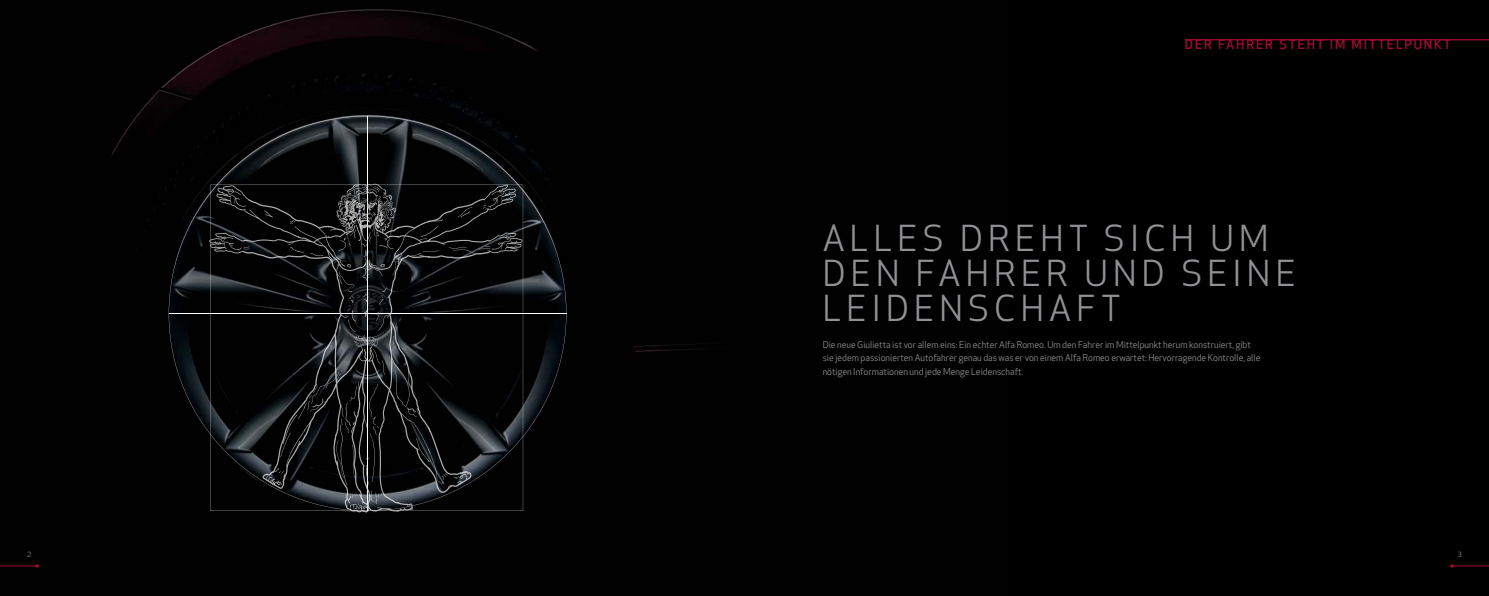
<style>
.page{position:relative;width:1489px;height:596px;background:#fff}
.page>*{position:absolute;margin:0;border:0;box-sizing:border-box;transform-origin:0 0}
.t1{font:35px/35px "Apex New";letter-spacing:.15em;color:#909194}
.t2{font:500 12.6px "Apex New";letter-spacing:.15em;color:#a20b33}
.t3{font:9.19px/13.1px "Apex New";color:#909194}
.t4{font:7px "Apex New";color:#909194}
</style>
<div class="page">
<div style="left:0;top:0;width:1488px;height:595px;background:#000"></div>
<img style="left:0;top:9px;width:692px;height:559px">
<hr style="left:0;top:565px;width:37px;height:1px;background:#a20b33">
<hr style="left:1451px;top:565px;width:37px;height:1px;background:#a20b33">
<svg style="left:169px;top:116px;width:397px;height:394px"></svg>
<img style="left:350px;top:510px;width:63px;height:2px">
<svg style="left:210px;top:185px;width:298px;height:325px"></svg>
<svg style="left:340px;top:184px;width:72px;height:326px"></svg>
<hr style="left:1184px;top:39px;width:304px;height:1px;background:#a20b33">
<h2 class="t2" style="left:1184px;top:40px;width:267px">DER FAHRER STEHT IM MITTELPUNKT</h2>
<h1 class="t1" style="left:822px;top:225px;width:474px">ALLES DREHT SICH UM<br>DEN FAHRER UND SEINE<br>LEIDENSCHAFT</h1>
<p class="t3" style="left:822px;top:339px;width:439px">Die neue Giulietta ist vor allem eins: Ein echter Alfa Romeo. Um den Fahrer im Mittelpunkt herum konstruiert, gibt sie jedem passionierten Autofahrer genau das was er von einem Alfa Romeo erwartet: Hervorragende Kontrolle, alle nötigen Informationen und jede Menge Leidenschaft.</p>
<p class="t4" style="left:27px;top:551px;width:6px">2</p>
<p class="t4" style="left:1457px;top:551px;width:6px">3</p>
</div>
